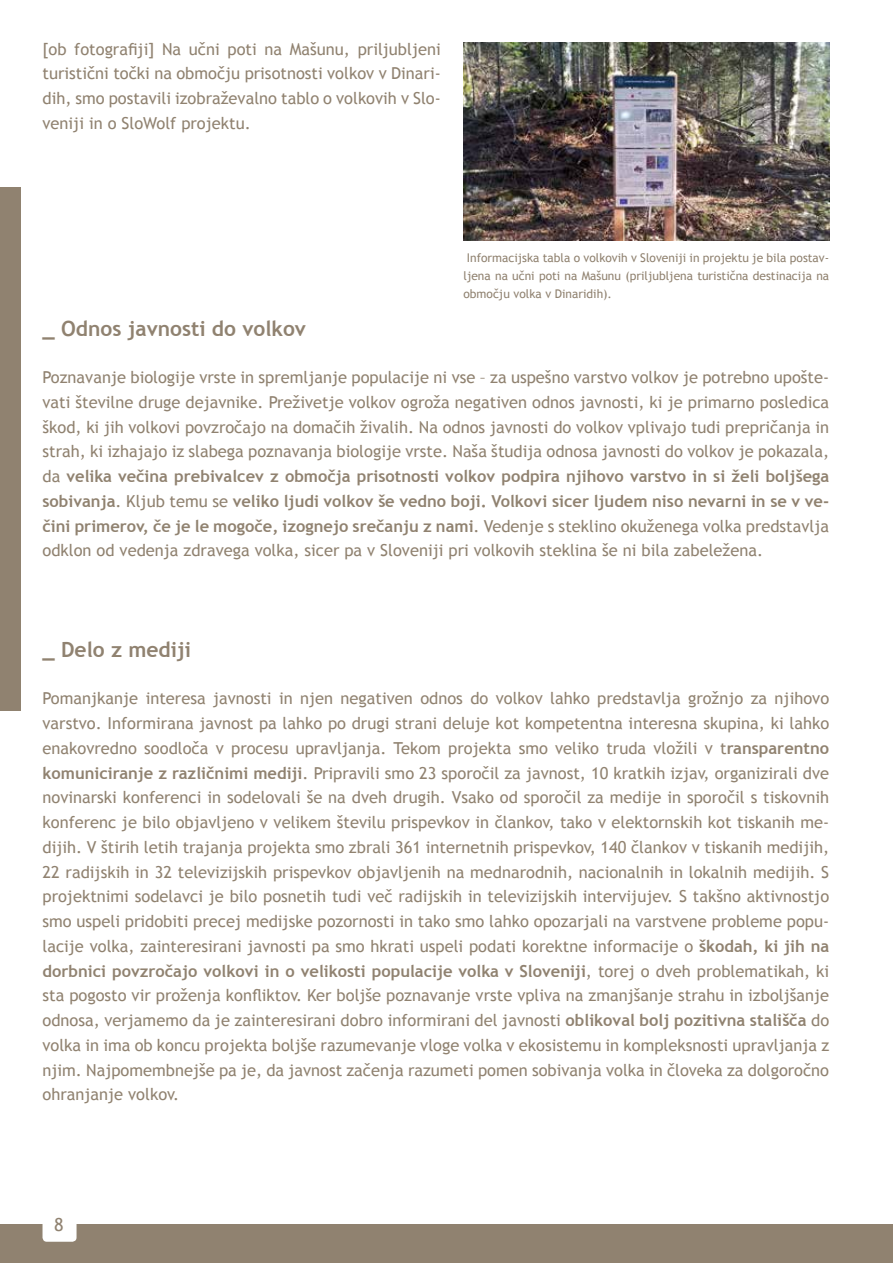
<style>
.page{position:relative;width:893px;height:1263px;background:#fff}
.page>*{position:absolute;margin:0;border:0;box-sizing:border-box;transform-origin:0 0}
.t1{font:700 21px "Trebuchet MS";color:#908270}
.t2{font:18px "Trebuchet MS";color:#908270}
.t3{font:16.5px/24.8px "Trebuchet MS";color:#908270;text-align:justify}
.t4{font:12px/18px "Trebuchet MS";color:#908270;text-align:justify}
.s1{font-weight:700}
</style>
<div class="page">
<div style="left:0;top:187px;width:21px;height:523px;background:#908270"></div>
<div style="left:0;top:1225px;width:893px;height:38px;background:#908270"></div>
<div style="left:43px;top:1208px;width:34px;height:34px;background:#fff;border-radius:4px"></div>
<img style="left:463px;top:43px;width:366px;height:197px">
<p class="t3" style="left:43px;top:37px;width:400px">[ob fotografiji] Na učni poti na Mašunu, priljubljeni turistični točki na območju prisotnosti volkov v Dinari&shy;dih, smo postavili izobraževalno tablo o volkovih v Slo&shy;veniji in o SloWolf projektu.</p>
<p class="t4" style="left:463px;top:249px;width:367px">I nformacijska tabla o volkovih v Sloveniji in projektu je bila postav&shy;ljena na učni poti na Mašunu (priljubljena turistična destinacija na območju volka v Dinaridih).</p>
<p class="t1" style="left:43px;top:315px;width:265px">_ Odnos javnosti do volkov</p>
<p class="t3" style="left:43px;top:365px;width:788px">Poznavanje biologije vrste in spremljanje populacije ni vse – za uspešno varstvo volkov je potrebno upošte&shy;vati številne druge dejavnike. Preživetje volkov ogroža negativen odnos javnosti, ki je primarno posledica škod, ki jih volkovi povzročajo na domačih živalih. Na odnos javnosti do volkov vplivajo tudi prepričanja in strah, ki izhajajo iz slabega poznavanja biologije vrste. Naša študija odnosa javnosti do volkov je pokazala, da <span class="s1">velika večina prebivalcev z območja prisotnosti volkov podpira njihovo varstvo in si želi boljšega sobivanja</span>. Kljub temu se <span class="s1">veliko ljudi volkov še vedno boji. Volkovi sicer ljudem niso nevarni in se v ve&shy;čini primerov, če je le mogoče, izognejo srečanju z nami</span>. Vedenje s steklino okuženega volka predstavlja odklon od vedenja zdravega volka, sicer pa v Sloveniji pri volkovih steklina še ni bila zabeležena.</p>
<p class="t1" style="left:43px;top:637px;width:150px">_ Delo z mediji</p>
<p class="t3" style="left:43px;top:686px;width:788px">Pomanjkanje interesa javnosti in njen negativen odnos do volkov lahko predstavlja grožnjo za njihovo varstvo. I nformirana javnost pa lahko po drugi strani deluje kot kompetentna interesna skupina, ki lahko enakovredno soodloča v procesu upravljanja. Tekom projekta smo veliko truda vložili v t<span class="s1">ransparentno komuniciranje z različnimi mediji</span>. Pripravili smo 23 sporočil za javnost, 10 kratkih izjav, organizirali dve novinarski konferenci in sodelovali še na dveh drugih. Vsako od sporočil za medije in sporočil s tiskovnih konferenc je bilo objavljeno v velikem številu prispevkov in člankov, tako v elektornskih kot tiskanih me&shy;dijih. V štirih letih trajanja projekta smo zbrali 361 internetnih prispevkov, 140 člankov v tiskanih medijih, 22 radijskih in 32 televizijskih prispevkov objavljenih na mednarodnih, nacionalnih in lokalnih medijih. S projektnimi sodelavci je bilo posnetih tudi več radijskih in televizijskih intervijujev. S takšno aktivnostjo smo uspeli pridobiti precej medijske pozornosti in tako smo lahko opozarjali na varstvene probleme popu&shy;lacije volka, zainteresirani javnosti pa smo hkrati uspeli podati korektne informacije o <span class="s1">škodah, ki jih na dorbnici povzročajo volkovi in o velikosti populacije volka v Sloveniji</span>, torej o dveh problematikah, ki sta pogosto vir proženja konfliktov. Ker boljše poznavanje vrste vpliva na zmanjšanje strahu in izboljšanje odnosa, verjamemo da je zainteresirani dobro informirani del javnosti <span class="s1">oblikoval bolj pozitivna stališča</span> do volka in ima ob koncu projekta boljše razumevanje vloge volka v ekosistemu in kompleksnosti upravljanja z njim. Najpomembnejše pa je, da javnost začenja razumeti pomen sobivanja volka in človeka za dolgoročno ohranjanje volkov.</p>
<p class="t2" style="left:54px;top:1214px;width:11px">8</p>
</div>
